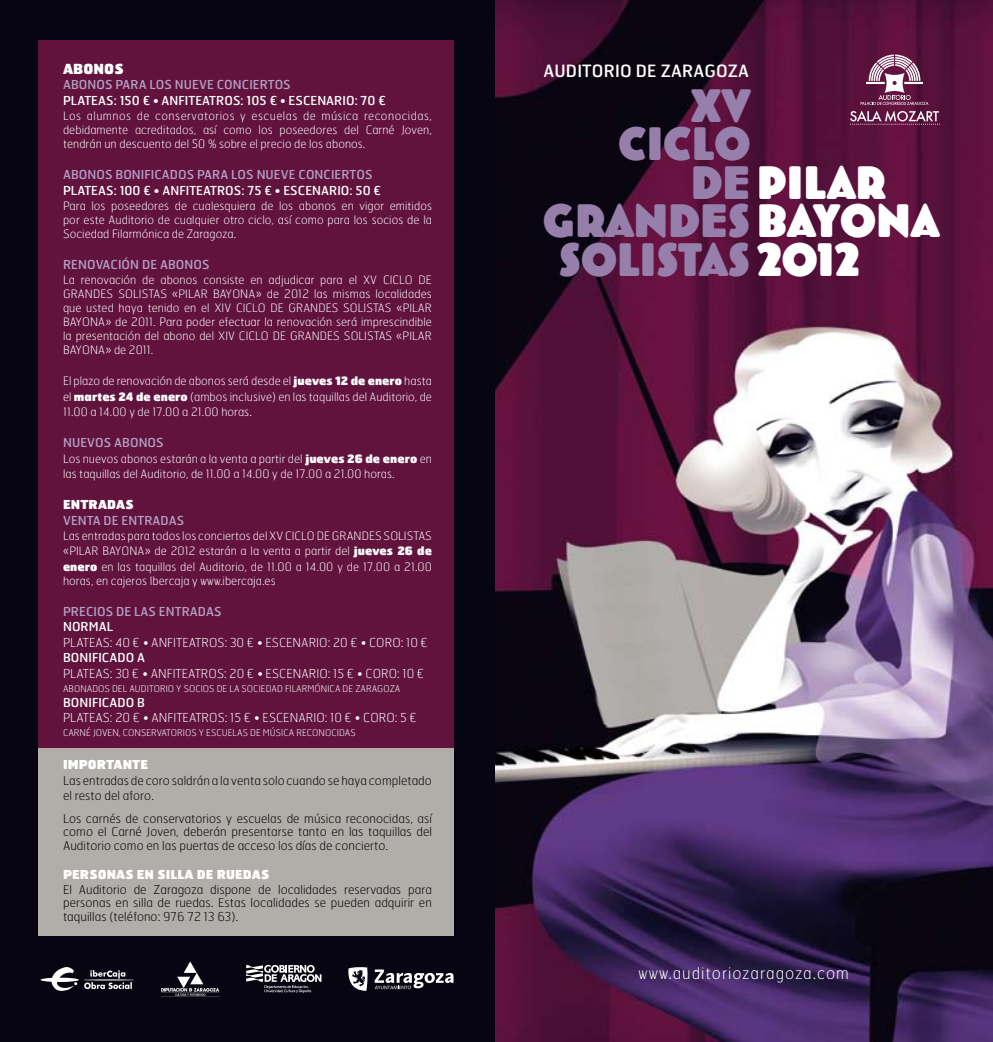
<style>
.page{position:relative;width:993px;height:1042px;background:#fff}
.page>*{position:absolute;margin:0;border:0;box-sizing:border-box;transform-origin:0 0}
.t1{font:44.62px "Bovine Round MVB";color:#967fab}
.t2{font:44.62px "Bovine Round MVB";color:#fff}
.t3{font:16.97px "Hermes";letter-spacing:.01em;color:#fff}
.t4{font:100 16.1px "Hermes";letter-spacing:.06em;color:#fff}
.t5{font:900 13.83px "Hermes FB";letter-spacing:.005em;color:#fff}
.t6{font:100 12.42px "Hermes";letter-spacing:.005em;color:#fff}
.t7{font:12.42px "Hermes";letter-spacing:.005em;color:#b39fc4}
.t8{font:12.42px "Hermes";letter-spacing:.005em;color:#fff}
.t9{font:900 12.42px "Hermes FB";letter-spacing:.005em;color:#fff}
.t10{font:100 12.25px/13.5px "Hermes";letter-spacing:.005em;color:#000;text-align:justify}
.t11{font:100 11.55px/14px "Hermes";letter-spacing:.005em;color:#fff;text-align:justify}
.t12{font:100 9.28px "Hermes";letter-spacing:.005em;color:#fff}
.s1{font-family:"Hermes FB";font-weight:900}
.s2{color:#967fab}
.s3{color:#fff}
</style>
<div class="page">
<div style="left:0;top:0;width:517px;height:1042px;background:#060511"></div>
<img style="left:495px;top:0;width:497px;height:1042px">
<svg style="left:849px;top:55px;width:90px;height:70px;background:#7e4466"></svg>
<div style="left:39px;top:41px;width:414px;height:725px;background:#61133d"></div>
<div style="left:39px;top:748px;width:414px;height:188px;background:#b1ada9"></div>
<svg style="left:374px;top:969px;width:79px;height:20px"></svg>
<svg style="left:348px;top:967px;width:19px;height:24px"></svg>
<svg style="left:161px;top:961px;width:58px;height:35px"></svg>
<svg style="left:41px;top:967px;width:93px;height:24px"></svg>
<svg style="left:246px;top:965px;width:75px;height:28px"></svg>
<p class="t5" style="left:63px;top:59px;width:62px">ABONOS</p>
<h2 class="t3" style="left:543px;top:60px;width:207px">AUDITORIO DE ZARAGOZA</h2>
<p class="t7" style="left:63px;top:77px;width:229px">ABONOS PARA LOS NUEVE CONCIERTOS</p>
<p class="t8" style="left:63px;top:92px;width:324px">PLATEAS: 150 € • ANFITEATROS: 105 € • ESCENARIO: 70 €</p>
<p class="t11" style="left:63px;top:109px;width:370px">Los alumnos de conservatorios y escuelas de música reconocidas, debidamente acreditados, así como los poseedores del Carné Joven, tendrán un descuento del 50 % sobre el precio de los abonos.</p>
<p class="t7" style="left:63px;top:167px;width:311px">ABONOS BONIFICADOS PARA LOS NUEVE CONCIERTOS</p>
<p class="t8" style="left:63px;top:182px;width:319px">PLATEAS: 100 € • ANFITEATROS: 75 € • ESCENARIO: 50 €</p>
<p class="t11" style="left:63px;top:199px;width:370px">Para los poseedores de cualesquiera de los abonos en vigor emitidos por este Auditorio de cualquier otro ciclo, así como para los socios de la Sociedad Filarmónica de Zaragoza.</p>
<p class="t7" style="left:63px;top:256px;width:148px">RENOVACIÓN DE ABONOS</p>
<p class="t11" style="left:63px;top:273px;width:370px">La renovación de abonos consiste en adjudicar para el XV CICLO DE GRANDES SOLISTAS «PILAR BAYONA» de 2012 las mismas localidades que usted haya tenido en el XIV CICLO DE GRANDES SOLISTAS «PILAR BAYONA» de 2011. Para poder efectuar la renovación será imprescindible la presentación del abono del XIV CICLO DE GRANDES SOLISTAS «PILAR BAYONA» de 2011.</p>
<p class="t11" style="left:63px;top:373px;width:370px;line-height:15.4px">El plazo de renovación de abonos será desde el <span class="s1">jueves 12 de enero</span> hasta el <span class="s1">martes 24 de enero</span> (ambos inclusive) en las taquillas del Auditorio, de 11.00 a 14.00 y de 17.00 a 21.00 horas.</p>
<p class="t7" style="left:63px;top:435px;width:102px">NUEVOS ABONOS</p>
<p class="t11" style="left:63px;top:450px;width:370px;line-height:15.4px">Los nuevos abonos estarán a la venta a partir del <span class="s1">jueves 26 de enero</span> en las taquillas del Auditorio, de 11.00 a 14.00 y de 17.00 a 21.00 horas.</p>
<p class="t9" style="left:63px;top:496px;width:72px">ENTRADAS</p>
<p class="t7" style="left:63px;top:512px;width:123px">VENTA DE ENTRADAS</p>
<p class="t11" style="left:63px;top:528px;width:370px;line-height:15.4px">Las entradas para todos los conciertos del XV CICLO DE GRANDES SOLISTAS «PILAR BAYONA» de 2012 estarán a la venta a partir del <span class="s1">jueves 26 de enero</span> en las taquillas del Auditorio, de 11.00 a 14.00 y de 17.00 a 21.00</p>
<p class="t11" style="left:63px;top:573px;width:214px">horas, en cajeros Ibercaja y www.ibercaja.es</p>
<p class="t7" style="left:63px;top:603px;width:160px">PRECIOS DE LAS ENTRADAS</p>
<p class="t8" style="left:63px;top:619px;width:52px">NORMAL</p>
<p class="t6" style="left:63px;top:634px;width:366px">PLATEAS: 40 € • ANFITEATROS: 30 € • ESCENARIO: 20 € • CORO: 10 €</p>
<p class="t8" style="left:63px;top:650px;width:84px">BONIFICADO A</p>
<p class="t6" style="left:63px;top:665px;width:363px">PLATEAS: 30 € • ANFITEATROS: 20 € • ESCENARIO: 15 € • CORO: 10 €</p>
<p class="t12" style="left:63px;top:682px;width:339px">ABONADOS DEL AUDITORIO Y SOCIOS DE LA SOCIEDAD FILARMÓNICA DE ZARAGOZA</p>
<p class="t8" style="left:63px;top:694px;width:83px">BONIFICADO B</p>
<p class="t6" style="left:63px;top:710px;width:355px">PLATEAS: 20 € • ANFITEATROS: 15 € • ESCENARIO: 10 € • CORO: 5 €</p>
<p class="t12" style="left:63px;top:727px;width:294px">CARNÉ JOVEN, CONSERVATORIOS Y ESCUELAS DE MÚSICA RECONOCIDAS</p>
<p class="t9" style="left:63px;top:756px;width:87px">IMPORTANTE</p>
<p class="t10" style="left:63px;top:772px;width:370px;line-height:15.4px">Las entradas de coro saldrán a la venta solo cuando se haya completado el resto del aforo.</p>
<p class="t10" style="left:63px;top:811px;width:370px">Los carnés de conservatorios y escuelas de música reconocidas, así como el Carné Joven, deberán presentarse tanto en las taquillas del Auditorio como en las puertas de acceso los días de concierto.</p>
<p class="t9" style="left:63px;top:865px;width:208px">PERSONAS EN SILLA DE RUEDAS</p>
<p class="t10" style="left:63px;top:882px;width:370px">El Auditorio de Zaragoza dispone de localidades reservadas para personas en silla de ruedas. Estas localidades se pueden adquirir en taquillas (teléfono: 976 72 13 63).</p>
<h1 class="t1" style="left:690px;top:83px;width:62px">XV</h1>
<h1 class="t1" style="left:618px;top:121px;width:133px">CICLO</h1>
<h1 class="t2" style="left:690px;top:160px;width:197px"><span class="s2">DE</span>PILAR</h1>
<h1 class="t1" style="left:543px;top:198px;width:397px">GRANDES<span class="s3">BAYONA</span></h1>
<h1 class="t1" style="left:558px;top:237px;width:302px">SOLISTAS<span class="s3">2012</span></h1>
<h3 class="t4" style="left:638px;top:963px;width:212px">www.auditoriozaragoza.com</h3>
</div>
